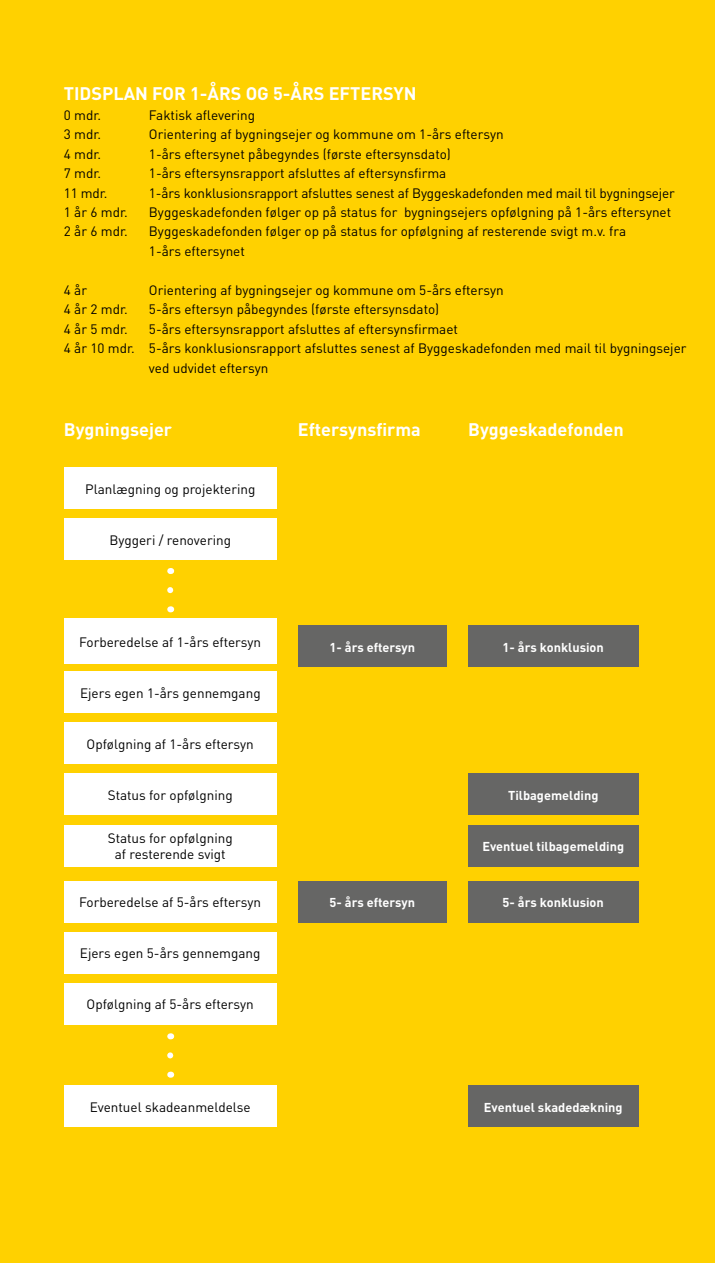
<style>
.page{position:relative;width:715px;height:1263px;background:#fff}
.page>*{position:absolute;margin:0;border:0;box-sizing:border-box;transform-origin:0 0}
.t1{font:700 18px "DIN";color:#fff}
.t2{font:13.5px/16.5px "DIN";color:#000;text-align:center}
.t3{font:700 12.75px "DIN";color:#fff}
</style>
<div class="page">
<div style="left:0;top:0;width:714px;height:1263px;background:#ffd100"></div>
<div style="left:298px;top:626px;width:148px;height:41px;background:#666665"></div>
<div style="left:468px;top:626px;width:170px;height:41px;background:#666665"></div>
<div style="left:468px;top:774px;width:170px;height:41px;background:#666665"></div>
<div style="left:468px;top:825px;width:170px;height:41px;background:#666665"></div>
<div style="left:468px;top:881px;width:170px;height:41px;background:#666665"></div>
<div style="left:468px;top:1086px;width:170px;height:41px;background:#666665"></div>
<div style="left:298px;top:881px;width:148px;height:41px;background:#666665"></div>
<svg style="left:167px;top:587px;width:6px;height:3px"></svg>
<svg style="left:167px;top:1052px;width:6px;height:3px"></svg>
<div style="left:64px;top:519px;width:212px;height:41px;background:#fff"></div>
<div style="left:64px;top:468px;width:212px;height:41px;background:#fff"></div>
<div style="left:64px;top:672px;width:212px;height:41px;background:#fff"></div>
<div style="left:64px;top:825px;width:212px;height:41px;background:#fff"></div>
<div style="left:64px;top:774px;width:212px;height:41px;background:#fff"></div>
<div style="left:64px;top:881px;width:212px;height:41px;background:#fff"></div>
<div style="left:64px;top:1086px;width:212px;height:41px;background:#fff"></div>
<div style="left:64px;top:618px;width:212px;height:46px;background:#fff"></div>
<div style="left:64px;top:723px;width:212px;height:41px;background:#fff"></div>
<div style="left:64px;top:932px;width:212px;height:41px;background:#fff"></div>
<div style="left:64px;top:983px;width:212px;height:41px;background:#fff"></div>
<h1 class="t1" style="left:64px;top:82px;width:354px">tidsplan for 1-års og 5-års eftersyn</h1>
<p class="t2" style="left:64px;top:106px;width:39px">0 mdr.</p>
<p class="t2" style="left:149px;top:106px;width:108px">Faktisk aflevering</p>
<p class="t2" style="left:64px;top:126px;width:39px">3 mdr.</p>
<p class="t2" style="left:149px;top:126px;width:356px">Orientering af bygningsejer og kommune om 1-års eftersyn</p>
<p class="t2" style="left:64px;top:145px;width:39px">4 mdr.</p>
<p class="t2" style="left:149px;top:145px;width:303px">1-års eftersynet påbegyndes (første eftersynsdato)</p>
<p class="t2" style="left:64px;top:165px;width:39px">7 mdr.</p>
<p class="t2" style="left:149px;top:165px;width:299px">1-års eftersynsrapport afsluttes af eftersynsfirma</p>
<p class="t2" style="left:64px;top:184px;width:45px">11 mdr.</p>
<p class="t2" style="left:149px;top:184px;width:527px">1-års konklusionsrapport afsluttes senest af Byggeskadefonden med mail til bygningsejer</p>
<p class="t2" style="left:64px;top:204px;width:65px">1 år 6 mdr.</p>
<p class="t2" style="left:149px;top:204px;width:523px">Byggeskadefonden følger op på status for bygningsejers opfølgning på 1-års eftersynet</p>
<p class="t2" style="left:64px;top:223px;width:65px">2 år 6 mdr.</p>
<p class="t2" style="left:149px;top:222px;width:478px;line-height:19.5px;text-align:left">Byggeskadefonden følger op på status for opfølgning af resterende svigt m.v. fra<br>1-års eftersynet</p>
<p class="t2" style="left:64px;top:282px;width:25px">4 år</p>
<p class="t2" style="left:149px;top:282px;width:356px">Orientering af bygningsejer og kommune om 5-års eftersyn</p>
<p class="t2" style="left:64px;top:301px;width:65px">4 år 2 mdr.</p>
<p class="t2" style="left:149px;top:301px;width:292px">5-års eftersyn påbegyndes (første eftersynsdato)</p>
<p class="t2" style="left:64px;top:321px;width:65px">4 år 5 mdr.</p>
<p class="t2" style="left:149px;top:321px;width:310px">5-års eftersynsrapport afsluttes af eftersynsfirmaet</p>
<p class="t2" style="left:64px;top:340px;width:624px">4 år 10 mdr. 5-års konklusionsrapport afsluttes senest af Byggeskadefonden med mail til bygningsejer</p>
<p class="t2" style="left:149px;top:360px;width:121px">ved udvidet eftersyn</p>
<h1 class="t1" style="left:64px;top:418px;width:110px">Bygningsejer</h1>
<p class="t2" style="left:85px;top:480px;width:172px">Planlægning og projektering</p>
<p class="t2" style="left:109px;top:531px;width:123px">Byggeri / renovering</p>
<p class="t2" style="left:79px;top:633px;width:183px">Forberedelse af 1-års eftersyn</p>
<p class="t2" style="left:80px;top:684px;width:182px">Ejers egen 1-års gennemgang</p>
<p class="t2" style="left:87px;top:735px;width:169px">Opfølgning af 1-års eftersyn</p>
<p class="t2" style="left:108px;top:786px;width:126px">Status for opfølgning</p>
<p class="t2" style="left:108px;top:829px;width:126px">Status for opfølgning af resterende svigt</p>
<p class="t2" style="left:79px;top:894px;width:183px">Forberedelse af 5-års eftersyn</p>
<p class="t2" style="left:80px;top:945px;width:182px">Ejers egen 5-års gennemgang</p>
<p class="t2" style="left:87px;top:996px;width:169px">Opfølgning af 5-års eftersyn</p>
<p class="t2" style="left:90px;top:1098px;width:162px">Eventuel skadeanmeldelse</p>
<h1 class="t1" style="left:298px;top:418px;width:124px">Eftersynsfirma</h1>
<h1 class="t1" style="left:468px;top:418px;width:157px">Byggeskadefonden</h1>
<p class="t3" style="left:329px;top:639px;width:87px">1- års eftersyn</p>
<p class="t3" style="left:502px;top:639px;width:103px">1- års konklusion</p>
<p class="t3" style="left:329px;top:894px;width:87px">5- års eftersyn</p>
<p class="t3" style="left:508px;top:787px;width:92px">Tilbagemelding</p>
<p class="t3" style="left:482px;top:838px;width:143px">Eventuel tilbagemelding</p>
<p class="t3" style="left:502px;top:894px;width:103px">5- års konklusion</p>
<p class="t3" style="left:483px;top:1099px;width:140px">Eventuel skadedækning</p>
</div>
